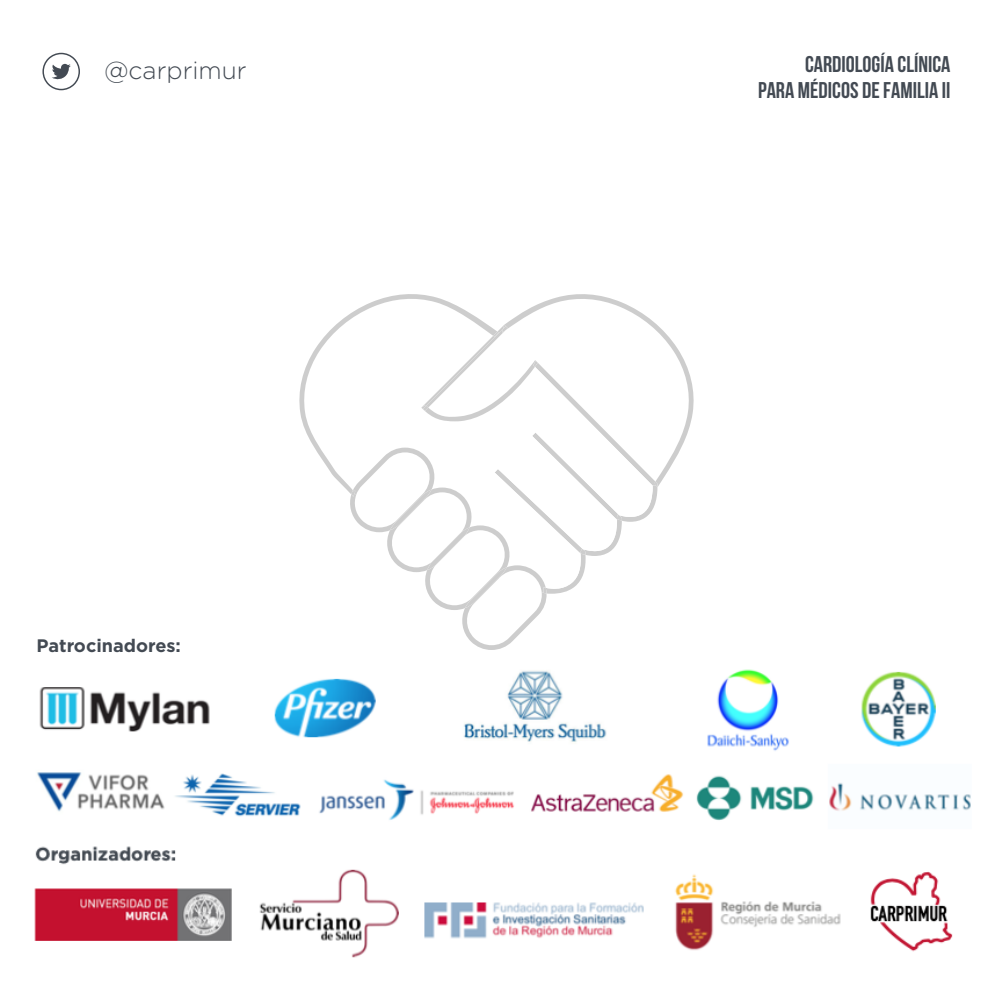
<style>
.page{position:relative;width:993px;height:994px;background:#fff}
.page>*{position:absolute;margin:0;border:0;box-sizing:border-box;transform-origin:0 0}
.t1{font:300 24.5px "Gotham Rounded";color:#434a53}
.t2{font:22.75px/26.2px "Bebas Neue";color:#434a53;text-align:right}
.t3{font:700 18.03px "Gotham";color:#434a53}
</style>
<div class="page">
<svg style="left:42px;top:53px;width:38px;height:37px"></svg>
<svg style="left:299px;top:315px;width:49px;height:176px"></svg>
<svg style="left:348px;top:294px;width:345px;height:356px"></svg>
<img style="left:34px;top:669px;width:937px;height:289px">
<p class="t1" style="left:104px;top:54px;width:144px">@carprimur</p>
<p class="t2" style="left:757px;top:51px;width:194px">CARDIOLOGÍA CLÍNICA<br>PARA MÉDICOS DE FAMILIA II</p>
<p class="t3" style="left:37px;top:633px;width:146px">Patrocinadores:</p>
</div>
